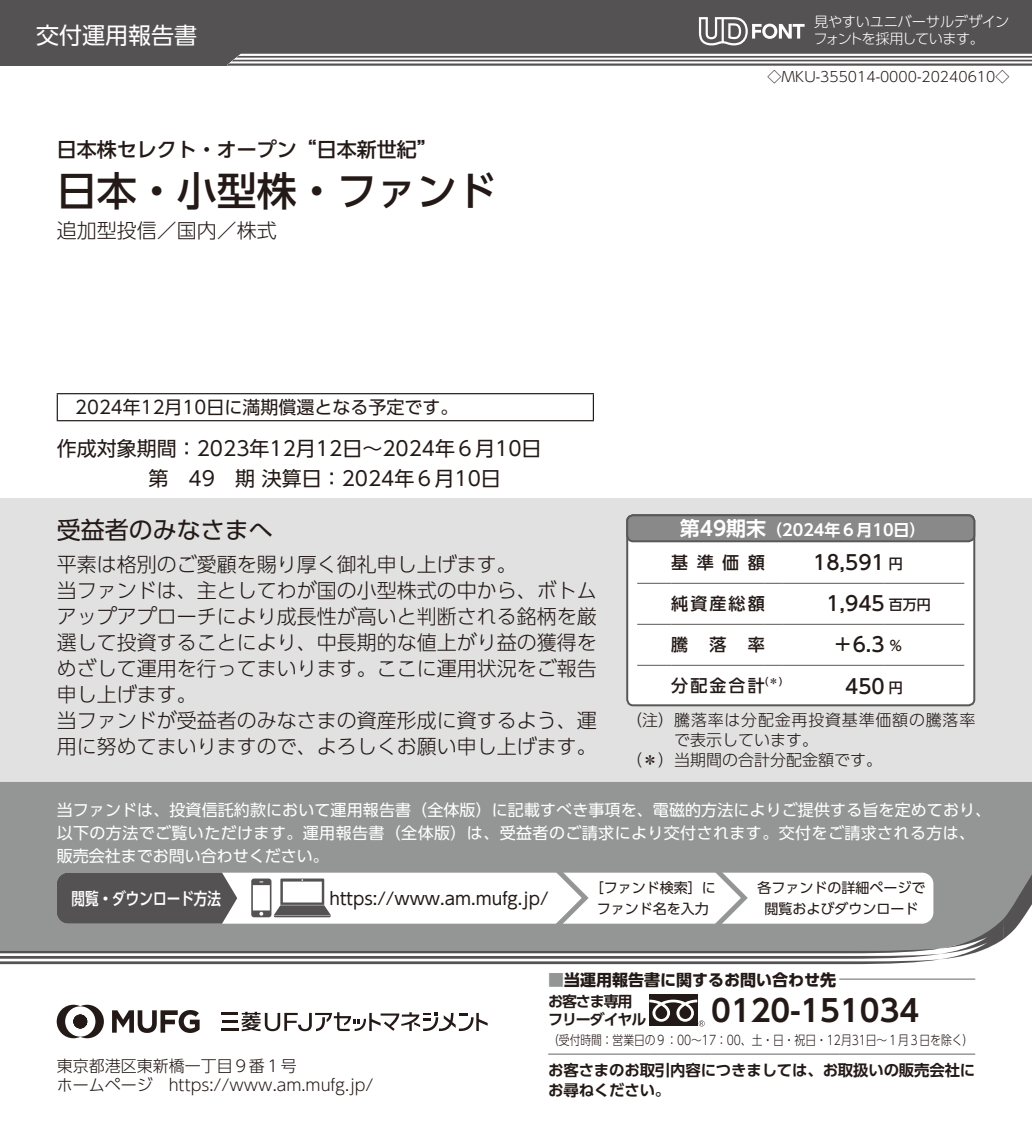
<style>
.page{position:relative;width:1032px;height:1134px;background:#fff}
.page>*{position:absolute;margin:0;border:0;box-sizing:border-box;transform-origin:0 0}
.t1{font:500 40px "UD Shin Go Pro";color:#231916}
.t2{font:700 30px "UD Shin Go Pro De";color:#231916}
.t3{font:24px "UD Shin Go Pro";color:#231916}
.t4{font:23px "UD Shin Go Pro";color:#fff}
.t5{font:300 20px/26px "UD Shin Go Pro";color:#231916}
.t6{font:20px/30px "UD Shin Go Pro";color:#231916}
.t7{font:500 20px "UD Shin Go Pro";color:#231916}
.t8{font:18px "UD Shin Go Pro";color:#231916}
.t9{font:17px "UD Shin Go Pro";color:#231916}
.t10{font:500 17px "UD Shin Go Pro";letter-spacing:.125em;color:#231916}
.t11{font:500 17px "UD Shin Go C Oeiz Pr 6";color:#fff}
.t12{font:16px/23px "UD Shin Go Pro";letter-spacing:.005em;color:#fff}
.t13{font:300 16px/19px "UD Shin Go Pro";color:#231916}
.t14{font:300 16px "UD Shin Go Pro";letter-spacing:.05em;color:#231916}
.t15{font:700 16px "UD Shin Go Pro";color:#231916}
.t16{font:700 16px "UD Shin Go Pro De";color:#fff}
.t17{font:700 15.4px/20px "UD Shin Go Pro De";letter-spacing:-.01em;color:#231916}
.t18{font:700 15px/18px "UD Shin Go Pro De";letter-spacing:-.075em;color:#231916}
.t19{font:14.2px/17px "UD Shin Go Pro Light 90 msp RKSJ H";letter-spacing:-.025em;color:#fff}
.t20{font:14px/20px "UD Shin Go Pro";color:#231916;text-align:center}
.t21{font:300 14px "UD Shin Go Pro";color:#231916}
.t22{font:300 13px "UD Shin Go Pro";letter-spacing:-.005em;color:#231916;scale:.83 1}
.t23{font:500 10.2px "UD Shin Go Pro";color:#231916}
.s1{font-size:20px}
.s2{font-size:14px}
.s3{color:#949595}
</style>
<div class="page">
<div style="left:0;top:0;width:1032px;height:65px;background:#545252"></div>
<svg style="left:227px;top:54px;width:805px;height:11px"></svg>
<svg style="left:699px;top:17px;width:105px;height:28px"></svg>
<div style="left:0;top:498px;width:1032px;height:284px;background:#e1e1e2"></div>
<div style="left:0;top:782px;width:1032px;height:65px;background:#949595"></div>
<svg style="left:0;top:847px;width:1032px;height:117px"></svg>
<hr style="left:548px;top:1053px;width:101px;height:1px;background:#666565">
<hr style="left:649px;top:1053px;width:62px;height:1px;background:#666565">
<hr style="left:711px;top:1053px;width:128px;height:1px;background:#666565">
<hr style="left:839px;top:1053px;width:136px;height:1px;background:#666565">
<hr style="left:839px;top:978px;width:136px;height:1px;background:#666565">
<div style="left:649px;top:995px;width:48px;height:31px;background:#231916"></div>
<svg style="left:649px;top:1000px;width:56px;height:26px"></svg>
<hr style="left:220px;top:1028px;width:18px;height:3px;background:#231916">
<svg style="left:221px;top:1012px;width:267px;height:19px"></svg>
<svg style="left:112px;top:1010px;width:88px;height:23px"></svg>
<svg style="left:57px;top:1005px;width:47px;height:33px"></svg>
<div style="left:627px;top:515px;width:347px;height:190px;background:#fff;border-radius:6px"></div>
<div style="left:626px;top:514px;width:349px;height:192px;border:2px solid #595857;border-radius:6px"></div>
<hr style="left:637px;top:583px;width:34px;height:1px;background:#595857">
<hr style="left:671px;top:583px;width:94px;height:1px;background:#595857">
<svg style="left:765px;top:583px;width:18px;height:1px"></svg>
<hr style="left:783px;top:583px;width:102px;height:1px;background:#595857">
<hr style="left:885px;top:583px;width:79px;height:1px;background:#595857">
<hr style="left:637px;top:665px;width:34px;height:1px;background:#595857">
<hr style="left:671px;top:665px;width:94px;height:1px;background:#595857">
<svg style="left:765px;top:665px;width:18px;height:1px"></svg>
<hr style="left:783px;top:665px;width:102px;height:1px;background:#595857">
<hr style="left:885px;top:665px;width:79px;height:1px;background:#595857">
<hr style="left:637px;top:624px;width:34px;height:1px;background:#595857">
<hr style="left:671px;top:624px;width:94px;height:1px;background:#595857">
<svg style="left:765px;top:624px;width:18px;height:1px"></svg>
<hr style="left:783px;top:624px;width:102px;height:1px;background:#595857">
<hr style="left:885px;top:624px;width:79px;height:1px;background:#595857">
<div style="left:627px;top:515px;width:347px;height:26px;background:#898989;border-radius:6px"></div>
<div style="left:626px;top:514px;width:349px;height:28px;border:2px solid #595857;border-radius:6px"></div>
<hr style="left:57px;top:393px;width:537px;height:1px;background:#231916">
<svg style="left:57px;top:394px;width:1px;height:26px"></svg>
<svg style="left:593px;top:394px;width:1px;height:26px"></svg>
<hr style="left:57px;top:420px;width:537px;height:1px;background:#231916">
<p class="t4" style="left:36px;top:17px;width:162px">交付運用報告書</p>
<p class="t19" style="left:813px;top:13px;width:197px">見やすいユニバーサルデザインフォントを採用しています。</p>
<p class="t7" style="left:57px;top:133px;width:381px">日本株セレクト・オープン“日本新世紀”</p>
<h1 class="t1" style="left:57px;top:159px;width:441px">日本・小型株・ファンド</h1>
<p class="t5" style="left:57px;top:216px;width:221px">追加型投信／国内／株式</p>
<p class="t21" style="left:767px;top:65px;width:243px">◇MKU-355014-0000-20240610◇</p>
<p class="t8" style="left:75px;top:393px;width:385px">2024年12月10日に満期償還となる予定です。</p>
<p class="t6" style="left:149px;top:433px;width:394px;text-indent:-92px">作成対象期間：2023年12月12日～2024年６月10日第　49　期 決算日：2024年６月10日</p>
<p class="t3" style="left:57px;top:511px;width:217px">受益者のみなさまへ</p>
<p class="t5" style="left:57px;top:551px;width:541px">平素は格別のご愛顧を賜り厚く御礼申し上げます。<br>当ファンドは、主としてわが国の小型株式の中から、ボトムアップアプローチにより成長性が高いと判断される銘柄を厳選して投資することにより、中長期的な値上がり益の獲得をめざして運用を行ってまいります。ここに運用状況をご報告申し上げます。<br>当ファンドが受益者のみなさまの資産形成に資するよう、運用に努めてまいりますので、よろしくお願い申し上げます。</p>
<p class="t16" style="left:680px;top:517px;width:247px"><span class="s1">第49期末</span>（2024年６月10日）</p>
<p class="t10" style="left:671px;top:549px;width:95px">基準価額</p>
<p class="t7" style="left:813px;top:546px;width:91px">18,591 <span class="s2">円</span></p>
<p class="t10" style="left:671px;top:590px;width:95px">純資産総額</p>
<p class="t7" style="left:826px;top:588px;width:106px">1,945 <span class="s2">百万円</span></p>
<p class="t10" style="left:671px;top:631px;width:18px">騰</p>
<p class="t10" style="left:709px;top:631px;width:18px">落</p>
<p class="t10" style="left:748px;top:631px;width:18px">率</p>
<p class="t7" style="left:833px;top:629px;width:71px">＋6.3 <span class="s2">％</span></p>
<p class="t10" style="left:671px;top:672px;width:95px">分配金合計</p>
<p class="t23" style="left:765px;top:673px;width:19px">(＊)</p>
<p class="t7" style="left:845px;top:670px;width:59px">450 <span class="s2">円</span></p>
<p class="t14" style="left:626px;top:707px;width:351px">（注）騰落率は分配金再投資基準価額の騰落率</p>
<p class="t13" style="left:674px;top:730px;width:145px">で表示しています。</p>
<p class="t13" style="left:626px;top:750px;width:257px">（＊）当期間の合計分配金額です。</p>
<p class="t12" style="left:57px;top:798px;width:936px">当ファンドは、投資信託約款において運用報告書（全体版）に記載すべき事項を、電磁的方法によりご提供する旨を定めており、以下の方法でご覧いただけます。運用報告書（全体版）は、受益者のご請求により交付されます。交付をご請求される方は、販売会社までお問い合わせください。</p>
<p class="t11" style="left:72px;top:885px;width:151px">閲覧・ダウンロード方法</p>
<p class="t9" style="left:329px;top:884px;width:220px">https://www.am.mufg.jp/</p>
<p class="t20" style="left:590px;top:878px;width:127px">［ファンド検索］にファンド名を入力</p>
<p class="t20" style="left:757px;top:878px;width:169px">各ファンドの詳細ページで閲覧およびダウンロード</p>
<p class="t13" style="left:57px;top:1056px;width:318px">東京都港区東新橋一丁目９番１号<br>ホームページ　https://www.am.mufg.jp/</p>
<p class="t15" style="left:548px;top:966px;width:289px"><span class="s3">■</span>当運用報告書に関するお問い合わせ先</p>
<p class="t18" style="left:548px;top:992px;width:100px">お客さま専用フリーダイヤル</p>
<h2 class="t2" style="left:711px;top:986px;width:209px">0120-151034</h2>
<p class="t22" style="left:548px;top:1029px;width:514px">（受付時間：営業日の９：00～17：00、土・日・祝日・12月31日～１月３日を除く）</p>
<p class="t17" style="left:548px;top:1060px;width:429px">お客さまのお取引内容につきましては、お取扱いの販売会社にお尋ねください。</p>
</div>
